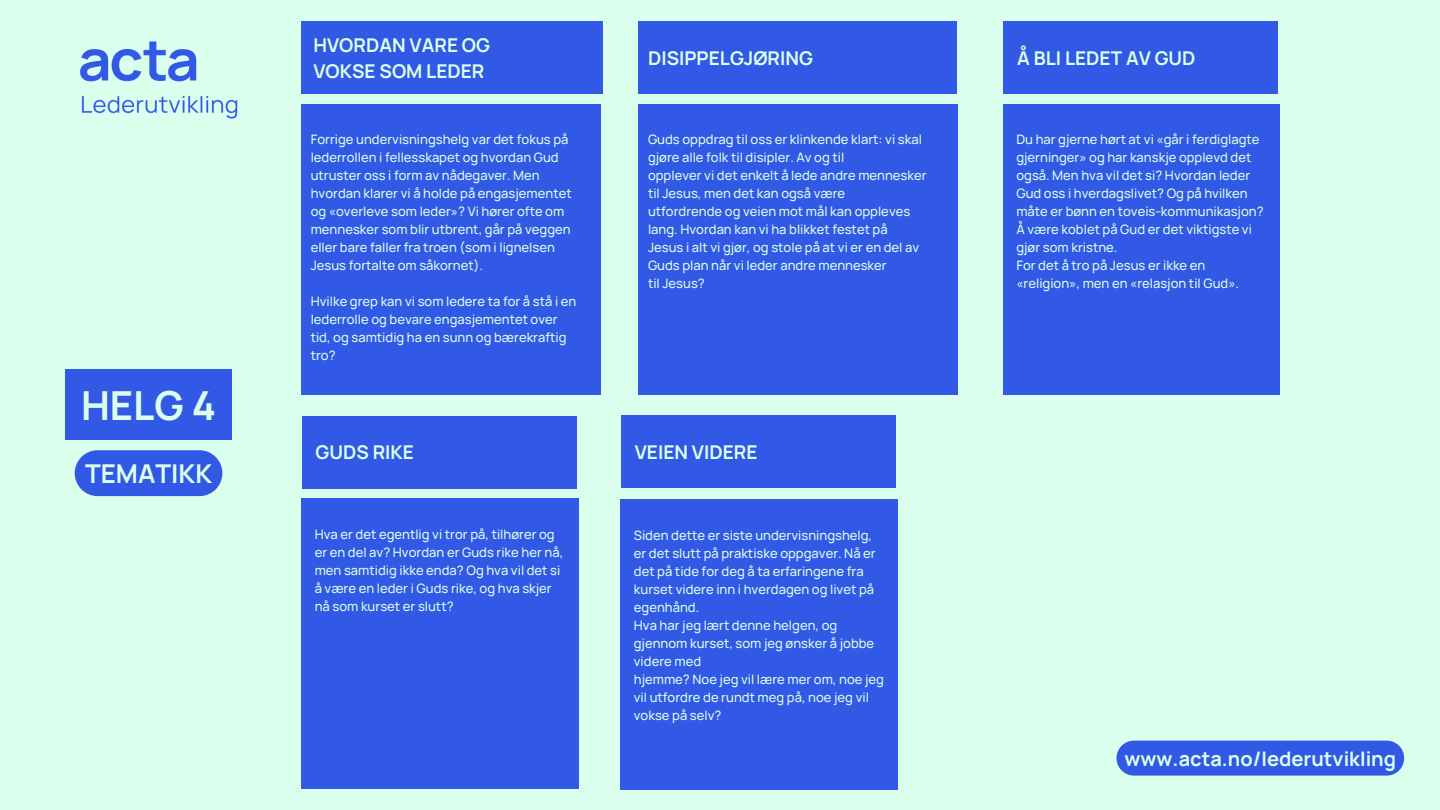
<style>
.page{position:relative;width:1440px;height:810px;background:#dbffed}
.page>*{position:absolute;margin:0;border:0;box-sizing:border-box;transform-origin:0 0}
.t1{font:700 40px "Manrope";color:#dbffed}
.t2{font:700 25.9px "Manrope";color:#dbffed}
.t3{font:700 20px "Manrope";color:#dbffed}
.t4{font:700 19px/26.2px "Manrope";color:#dbffed}
.t5{font:500 13px/18px "Manrope";color:#dbffed}
</style>
<div class="page">
<div style="left:65px;top:369px;width:167px;height:71px;background:#3259e5"></div>
<div style="left:302px;top:21px;width:300px;height:73px;background:#3259e5"></div>
<div style="left:302px;top:104px;width:299px;height:290px;background:#3259e5"></div>
<div style="left:638px;top:21px;width:319px;height:73px;background:#3259e5"></div>
<div style="left:638px;top:104px;width:320px;height:290px;background:#3259e5"></div>
<div style="left:1003px;top:21px;width:275px;height:73px;background:#3259e5"></div>
<div style="left:1003px;top:104px;width:277px;height:290px;background:#3259e5"></div>
<img style="left:80px;top:41px;width:158px;height:78px">
<div style="left:302px;top:416px;width:275px;height:72px;background:#3259e5"></div>
<div style="left:302px;top:499px;width:276px;height:290px;background:#3259e5"></div>
<div style="left:621px;top:416px;width:275px;height:72px;background:#3259e5"></div>
<div style="left:621px;top:500px;width:276px;height:290px;background:#3259e5"></div>
<svg style="left:75px;top:450px;width:147px;height:46px"></svg>
<div style="left:1117px;top:741px;width:287px;height:35px;background:#3259e5"></div>
<h1 class="t1" style="left:81px;top:377px;width:137px">HELG 4</h1>
<h2 class="t2" style="left:85px;top:456px;width:129px">TEMATIKK</h2>
<h3 class="t4" style="left:313px;top:32px;width:178px">HVORDAN VARE OG<br>VOKSE SOM LEDER</h3>
<p class="t5" style="left:311px;top:130px;width:263px">Forrige undervisningshelg var det fokus på lederrollen i fellesskapet og hvordan Gud utruster oss i form av nådegaver. Men hvordan klarer vi å holde på engasjementet og «overleve som leder»? Vi hører ofte om mennesker som blir utbrent, går på veggen eller bare faller fra troen (som i lignelsen Jesus fortalte om såkornet).</p>
<p class="t5" style="left:311px;top:292px;width:267px">Hvilke grep kan vi som ledere ta for å stå i en lederrolle og bevare engasjementet over tid, og samtidig ha en sunn og bærekraftig tro?</p>
<h3 class="t4" style="left:316px;top:439px;width:100px">GUDS RIKE</h3>
<p class="t5" style="left:315px;top:525px;width:250px">Hva er det egentlig vi tror på, tilhører og er en del av? Hvordan er Guds rike her nå, men samtidig ikke enda? Og hva vil det si å være en leder i Guds rike, og hva skjer nå som kurset er slutt?</p>
<h3 class="t4" style="left:648px;top:44px;width:167px">DISIPPELGJØRING</h3>
<p class="t5" style="left:648px;top:130px;width:280px">Guds oppdrag til oss er klinkende klart: vi skal gjøre alle folk til disipler. Av og til<br>opplever vi det enkelt å lede andre mennesker til Jesus, men det kan også være<br>utfordrende og veien mot mål kan oppleves lang. Hvordan kan vi ha blikket festet på<br>Jesus i alt vi gjør, og stole på at vi er en del av Guds plan når vi leder andre mennesker<br>til Jesus?</p>
<h3 class="t4" style="left:635px;top:439px;width:124px">VEIEN VIDERE</h3>
<p class="t5" style="left:634px;top:526px;width:252px">Siden dette er siste undervisningshelg, er det slutt på praktiske oppgaver. Nå er det på tide for deg å ta erfaringene fra kurset videre inn i hverdagen og livet på egenhånd.<br>Hva har jeg lært denne helgen, og gjennom kurset, som jeg ønsker å jobbe videre med<br>hjemme? Noe jeg vil lære mer om, noe jeg vil utfordre de rundt meg på, noe jeg vil vokse på selv?</p>
<h3 class="t4" style="left:1017px;top:44px;width:180px">Å BLI LEDET AV GUD</h3>
<p class="t5" style="left:1016px;top:130px;width:249px">Du har gjerne hørt at vi «går i ferdiglagte gjerninger» og har kanskje opplevd det også. Men hva vil det si? Hvordan leder Gud oss i hverdagslivet? Og på hvilken måte er bønn en toveis-kommunikasjon?<br>Å være koblet på Gud er det viktigste vi gjør som kristne.<br>For det å tro på Jesus er ikke en «religion», men en «relasjon til Gud».</p>
<h3 class="t3" style="left:1125px;top:744px;width:273px">www.acta.no/lederutvikling</h3>
</div>
